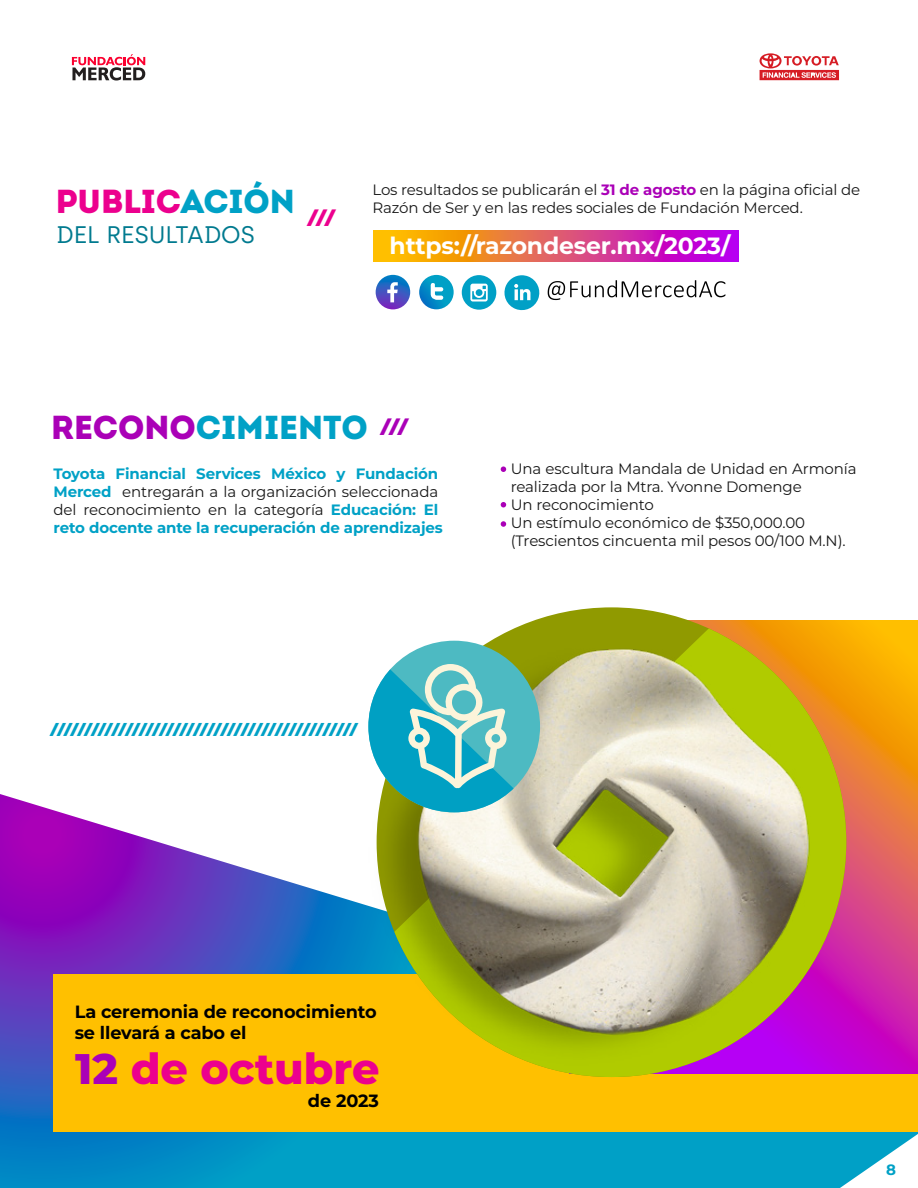
<style>
.page{position:relative;width:918px;height:1188px;background:#fff}
.page>*{position:absolute;margin:0;border:0;box-sizing:border-box;transform-origin:0 0}
.t1{font:800 42.75px "Montserrat";color:#ec008e}
.t2{font:900 33.15px "Intro";color:#00a1c6}
.t3{font:900 33.15px "Intro";color:#ec008e}
.t4{font:24px "Archia";color:#007a8f}
.t5{font:900 23.7px "Intro";color:#ec008e}
.t6{font:900 23.7px "Intro";color:#aa00b7}
.t7{font:700 23.55px "Montserrat";letter-spacing:-.005em;color:#fff}
.t8{font:900 18.6px "Intro";color:#00a1c6}
.t9{font:700 17.7px/21.3px "Montserrat";letter-spacing:-.005em;color:#000}
.t10{font:15px/18px "Montserrat";letter-spacing:-.005em;color:#181818}
.t11{font:700 15px/18px "Montserrat";letter-spacing:-.005em;color:#00a1c6}
.s1{color:#00a1c6}
.s2{font-weight:700;color:#aa00b7}
.s3{color:#aa00b7}
.s4{font-weight:400;color:#181818}
</style>
<div class="page">
<svg style="left:0;top:794px;width:811px;height:394px"></svg>
<svg style="left:374px;top:231px;width:364px;height:30px;background:#de5a68"></svg>
<div style="left:53px;top:975px;width:865px;height:157px;background:#ffc000"></div>
<svg style="left:548px;top:280px;width:177px;height:20px"></svg>
<svg style="left:376px;top:275px;width:34px;height:34px"></svg>
<svg style="left:419px;top:275px;width:35px;height:34px"></svg>
<svg style="left:462px;top:275px;width:34px;height:35px"></svg>
<svg style="left:504px;top:275px;width:36px;height:36px"></svg>
<svg style="left:846px;top:621px;width:72px;height:453px;background:#e1625c"></svg>
<img style="left:357px;top:613px;width:488px;height:464px">
<svg style="left:501px;top:466px;width:5px;height:6px"></svg>
<svg style="left:501px;top:502px;width:5px;height:5px"></svg>
<svg style="left:501px;top:521px;width:5px;height:6px"></svg>
<svg style="left:72px;top:54px;width:73px;height:27px"></svg>
<svg style="left:811px;top:1132px;width:107px;height:56px"></svg>
<div style="left:368px;top:641px;width:172px;height:171px;background:#4dbac2;border-radius:50%"></div>
<svg style="left:368px;top:662px;width:157px;height:150px"></svg>
<svg style="left:760px;top:53px;width:79px;height:27px"></svg>
<h2 class="t3" style="left:56px;top:180px;width:241px">PUBLIC<span class="s1">ACIÓN</span></h2>
<p class="t10" style="left:372px;top:181px;width:489px">Los resultados se publicarán el <span class="s2">31 de agosto</span> en la página oficial de<br>Razón de Ser y en las redes sociales de Fundación Merced.</p>
<h3 class="t5" style="left:306px;top:202px;width:32px">///</h3>
<h3 class="t4" style="left:56px;top:220px;width:200px">DEL RESULTADOS</h3>
<h3 class="t7" style="left:390px;top:230px;width:342px">https://razondeser.mx/2023/</h3>
<h2 class="t2" style="left:51px;top:406px;width:318px"><span class="s3">RECONO</span>CIMIENTO</h2>
<h3 class="t6" style="left:379px;top:411px;width:32px">///</h3>
<p class="t11" style="left:53px;top:464px;width:391px">Toyota Financial Services México y Fundación Merced <span class="s4">entregarán a la organización seleccionada del reconocimiento en la categoría</span> Educación: El reto docente ante la recuperación de aprendizajes</p>
<p class="t10" style="left:511px;top:459px;width:347px">Una escultura Mandala de Unidad en Armonía realizada por la Mtra. Yvonne Domenge<br>Un reconocimiento<br>Un estímulo económico de $350,000.00 (Trescientos cincuenta mil pesos 00/100 M.N).</p>
<p class="t8" style="left:49px;top:718px;width:311px">/////////////////////////////////////////////</p>
<p class="t9" style="left:75px;top:1001px;width:304px">La ceremonia de reconocimiento se llevará a cabo el</p>
<h1 class="t1" style="left:75px;top:1040px;width:306px"><span class="s3">12</span> de octubre</h1>
<p class="t9" style="left:308px;top:1090px;width:73px">de 2023</p>
<p class="t11" style="left:886px;top:1160px;width:11px">8</p>
</div>
